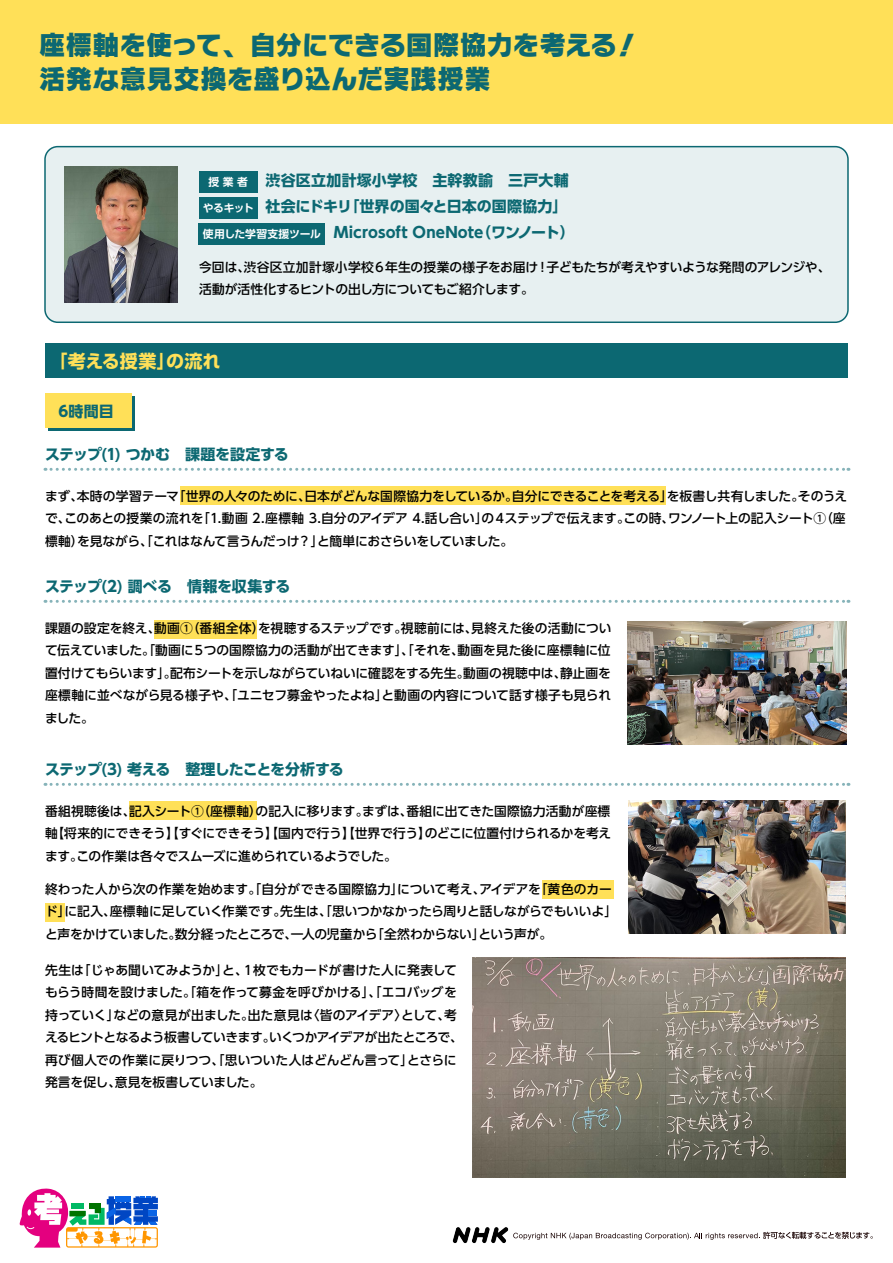
<style>
.page{position:relative;width:893px;height:1263px;background:#fff}
.page>*{position:absolute;margin:0;border:0;box-sizing:border-box;transform-origin:0 0}
.t1{font:27px/34.5px "Rodin NTLG Pro EB";letter-spacing:-.02em;color:#0c6872}
.t2{font:700 18px "UD Shin Go Pro";color:#ffe058}
.t3{font:700 15px/26.5px "UD Shin Go Pro";letter-spacing:-.005em;color:#0c6872}
.t4{font:700 15px "UD Shin Go Pro";letter-spacing:-.065em;color:#0c6872}
.t5{font:700 15px "UD Shin Go Pro";letter-spacing:.02em;color:#0c6872}
.t6{font:700 15px "UD Shin Go Pro";letter-spacing:-.03em;color:#0c6872}
.t7{font:500 12.75px/22.5px "UD Shin Go Pro";letter-spacing:-.02em;color:#000}
.t8{font:700 10.8px "UD Shin Go Pro De";letter-spacing:-.02em;color:#fff}
</style>
<div class="page">
<div style="left:180px;top:486px;width:486px;height:19px;background:#ffe058"></div>
<div style="left:154px;top:620px;width:102px;height:18px;background:#ffe058"></div>
<div style="left:129px;top:802px;width:127px;height:18px;background:#ffe058"></div>
<div style="left:542px;top:880px;width:72px;height:19px;background:#ffe058"></div>
<div style="left:45px;top:903px;width:19px;height:18px;background:#ffe058"></div>
<div style="left:0;top:0;width:893px;height:123px;background:#ffe058"></div>
<svg style="left:19px;top:1188px;width:139px;height:59px"></svg>
<svg style="left:513px;top:1232px;width:360px;height:8px"></svg>
<img style="left:452px;top:1227px;width:57px;height:17px">
<div style="left:45px;top:147px;width:803px;height:175px;background:#e7f0f1;border-radius:13px"></div>
<div style="left:44px;top:146px;width:805px;height:177px;border:2px solid #0c6872;border-radius:13px"></div>
<div style="left:199px;top:171px;width:58px;height:21px;background:#0c6872"></div>
<div style="left:199px;top:197px;width:58px;height:21px;background:#0c6872"></div>
<div style="left:199px;top:223px;width:126px;height:21px;background:#0c6872"></div>
<img style="left:64px;top:166px;width:114px;height:137px">
<div style="left:45px;top:344px;width:803px;height:34px;background:#0c6872"></div>
<div style="left:48px;top:396px;width:86px;height:34px;background:linear-gradient(to right,#0c6872,#0c6872)"></div>
<div style="left:45px;top:393px;width:86px;height:35px;background:#ffe058"></div>
<svg style="left:45px;top:468px;width:804px;height:3px"></svg>
<svg style="left:45px;top:600px;width:804px;height:3px"></svg>
<img style="left:628px;top:621px;width:218px;height:123px">
<svg style="left:45px;top:783px;width:804px;height:3px"></svg>
<img style="left:628px;top:800px;width:218px;height:133px">
<img style="left:473px;top:958px;width:373px;height:219px">
<h1 class="t1" style="left:39px;top:26px;width:603px">座標軸を使って、自分にできる国際協力を考える！活発な意見交換を盛り込んだ実践授業</h1>
<p class="t5" style="left:266px;top:168px;width:305px">渋谷区立加計塚小学校　主幹教諭　三戸大輔</p>
<p class="t8" style="left:209px;top:173px;width:41px">授 業 者</p>
<p class="t8" style="left:203px;top:199px;width:53px">やるキット</p>
<p class="t8" style="left:203px;top:225px;width:120px">使用した学習支援ツール</p>
<p class="t3" style="left:334px;top:193px;width:242px;text-indent:-68px">社会にドキリ「世界の国々と日本の国際協力」<br>Microsoft OneNote（ワンノート）</p>
<p class="t7" style="left:199px;top:255px;width:633px">今回は、渋谷区立加計塚小学校６年生の授業の様子をお届け！子どもたちが考えやすいような発問のアレンジや、活動が活性化するヒントの出し方についてもご紹介します。</p>
<h2 class="t2" style="left:50px;top:346px;width:173px">「考える授業」の流れ</h2>
<p class="t3" style="left:58px;top:398px;width:57px">6時間目</p>
<p class="t3" style="left:45px;top:440px;width:245px">ステップ(1) つかむ　課題を設定する</p>
<p class="t7" style="left:45px;top:484px;width:804px">まず、本時の学習テーマ「世界の人々のために、日本がどんな国際協力をしているか。自分にできることを考える」を板書し共有しました。そのうえで、このあとの授業の流れを「1.動画 2.座標軸 3.自分のアイデア 4.話し合い」の４ステップで伝えます。この時、ワンノート上の記入シート①（座標軸）を見ながら、「これはなんて言うんだっけ？」と簡単におさらいをしていました。</p>
<p class="t6" style="left:45px;top:574px;width:247px">ステップ(2) 調べる　情報を収集する</p>
<p class="t7" style="left:45px;top:616px;width:568px;text-align:justify">課題の設定を終え、動画①（番組全体）を視聴するステップです。視聴前には、見終えた後の活動について伝えていました。「動画に５つの国際協力の活動が出てきます」、「それを、動画を見た後に座標軸に位置付けてもらいます」。配布シートを示しながらていねいに確認をする先生。動画の視聴中は、静止画を座標軸に並べながら見る様子や、「ユニセフ募金やったよね」と動画の内容について話す様子も見られました。</p>
<p class="t4" style="left:45px;top:757px;width:300px">ステップ(3) 考える　整理したことを分析する</p>
<p class="t7" style="left:45px;top:799px;width:568px;text-align:justify">番組視聴後は、記入シート①（座標軸）の記入に移ります。まずは、番組に出てきた国際協力活動が座標軸【将来的にできそう】【すぐにできそう】【国内で行う】【世界で行う】のどこに位置付けられるかを考えます。この作業は各々でスムーズに進められているようでした。</p>
<p class="t7" style="left:45px;top:877px;width:574px">終わった人から次の作業を始めます。「自分ができる国際協力」について考え、アイデアを「黄色のカード」に記入、座標軸に足していく作業です。先生は、「思いつかなかったら周りと話しながらでもいいよ」と声をかけていました。数分経ったところで、一人の児童から「全然わからない」という声が。</p>
<p class="t7" style="left:45px;top:958px;width:419px">先生は「じゃあ聞いてみようか」と、１枚でもカードが書けた人に発表してもらう時間を設けました。「箱を作って募金を呼びかける」、「エコバッグを持っていく」などの意見が出ました。出た意見は〈皆のアイデア〉として、考えるヒントとなるよう板書していきます。いくつかアイデアが出たところで、再び個人での作業に戻りつつ、「思いついた人はどんどん言って」とさらに発言を促し、意見を板書していました。</p>
</div>
